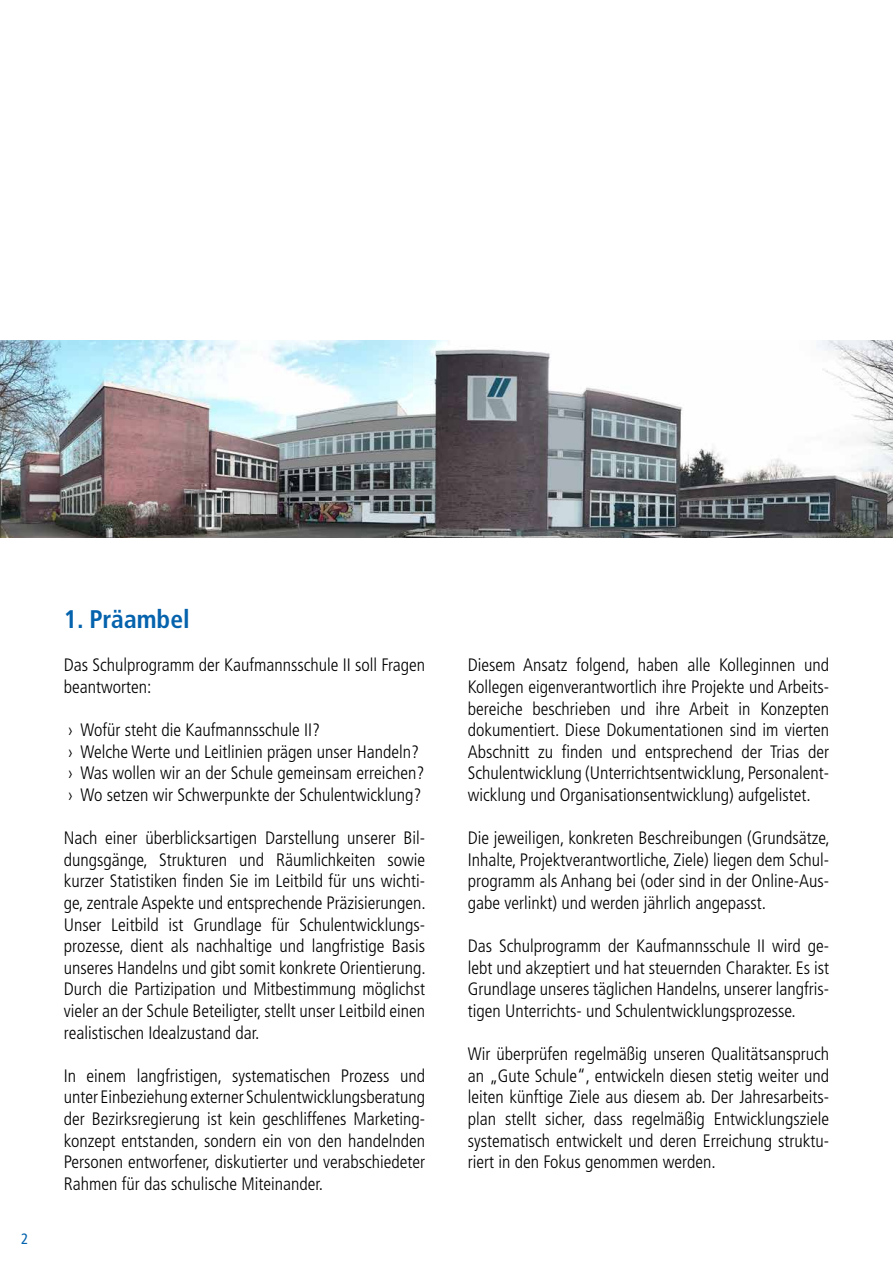
<style>
.page{position:relative;width:893px;height:1263px;background:#fff}
.page>*{position:absolute;margin:0;border:0;box-sizing:border-box;transform-origin:0 0}
.t1{font:700 condensed 25.5px "Frutiger LT Std";color:#0563ad}
.t2{font:300 condensed 18px/21.6px "Frutiger LT Std";color:#000;text-align:justify}
.t3{font:condensed 15px "Frutiger LT Std";color:#0563ad}
</style>
<div class="page">
<img style="left:0;top:340px;width:893px;height:198px">
<p class="t3" style="left:21px;top:1230px;width:9px">2</p>
<h1 class="t1" style="left:64px;top:604px;width:127px">1. Präambel</h1>
<p class="t2" style="left:64px;top:655px;width:363px">Das Schulprogramm der Kaufmannsschule II soll Fragen beantworten:</p>
<p class="t2" style="left:68px;top:719px;width:358px;text-align:left">› Wofür steht die Kaufmannsschule II?<br>› Welche Werte und Leitlinien prägen unser Handeln? › Was wollen wir an der Schule gemeinsam erreichen? › Wo setzen wir Schwerpunkte der Schulentwicklung?</p>
<p class="t2" style="left:64px;top:827px;width:364px">Nach einer überblicksartigen Darstellung unserer Bil&shy;dungsgänge, Strukturen und Räumlichkeiten sowie kurzer Statistiken finden Sie im Leitbild für uns wichti&shy;ge, zentrale Aspekte und entsprechende Präzisierungen.<br>Unser Leitbild ist Grundlage für Schulentwicklungs&shy;prozesse, dient als nachhaltige und langfristige Basis unseres Handelns und gibt somit konkrete Orientierung.<br>Durch die Partizipation und Mitbestimmung möglichst vieler an der Schule Beteiligter, stellt unser Leitbild einen realistischen Idealzustand dar.</p>
<p class="t2" style="left:64px;top:1065px;width:363px">In einem langfristigen, systematischen Prozess und unter Einbeziehung externer Schulentwicklungsberatung der Bezirksregierung ist kein geschliffenes Marketing&shy;konzept entstanden, sondern ein von den handelnden Personen entworfener, diskutierter und verabschiedeter Rahmen für das schulische Miteinander.</p>
<p class="t2" style="left:468px;top:655px;width:363px">Diesem Ansatz folgend, haben alle Kolleginnen und Kollegen eigenverantwortlich ihre Projekte und Arbeits&shy;bereiche beschrieben und ihre Arbeit in Konzepten dokumentiert. Diese Dokumentationen sind im vierten Abschnitt zu finden und entsprechend der Trias der Schulentwicklung (Unterrichtsentwicklung, Personalent&shy;wicklung und Organisationsentwicklung) aufgelistet.</p>
<p class="t2" style="left:468px;top:827px;width:364px">Die jeweiligen, konkreten Beschreibungen (Grundsätze, Inhalte, Projektverantwortliche, Ziele) liegen dem Schul&shy;programm als Anhang bei (oder sind in der Online-Aus&shy;gabe verlinkt) und werden jährlich angepasst.</p>
<p class="t2" style="left:468px;top:935px;width:363px">Das Schulprogramm der Kaufmannsschule II wird ge&shy;lebt und akzeptiert und hat steuernden Charakter. Es ist Grundlage unseres täglichen Handelns, unserer langfris&shy;tigen Unterrichts- und Schulentwicklungsprozesse.</p>
<p class="t2" style="left:468px;top:1043px;width:363px">Wir überprüfen regelmäßig unseren Qualitätsanspruch an „Gute Schule“, entwickeln diesen stetig weiter und leiten künftige Ziele aus diesem ab. Der Jahresarbeits&shy;plan stellt sicher, dass regelmäßig Entwicklungsziele systematisch entwickelt und deren Erreichung struktu&shy;riert in den Fokus genommen werden.</p>
</div>
